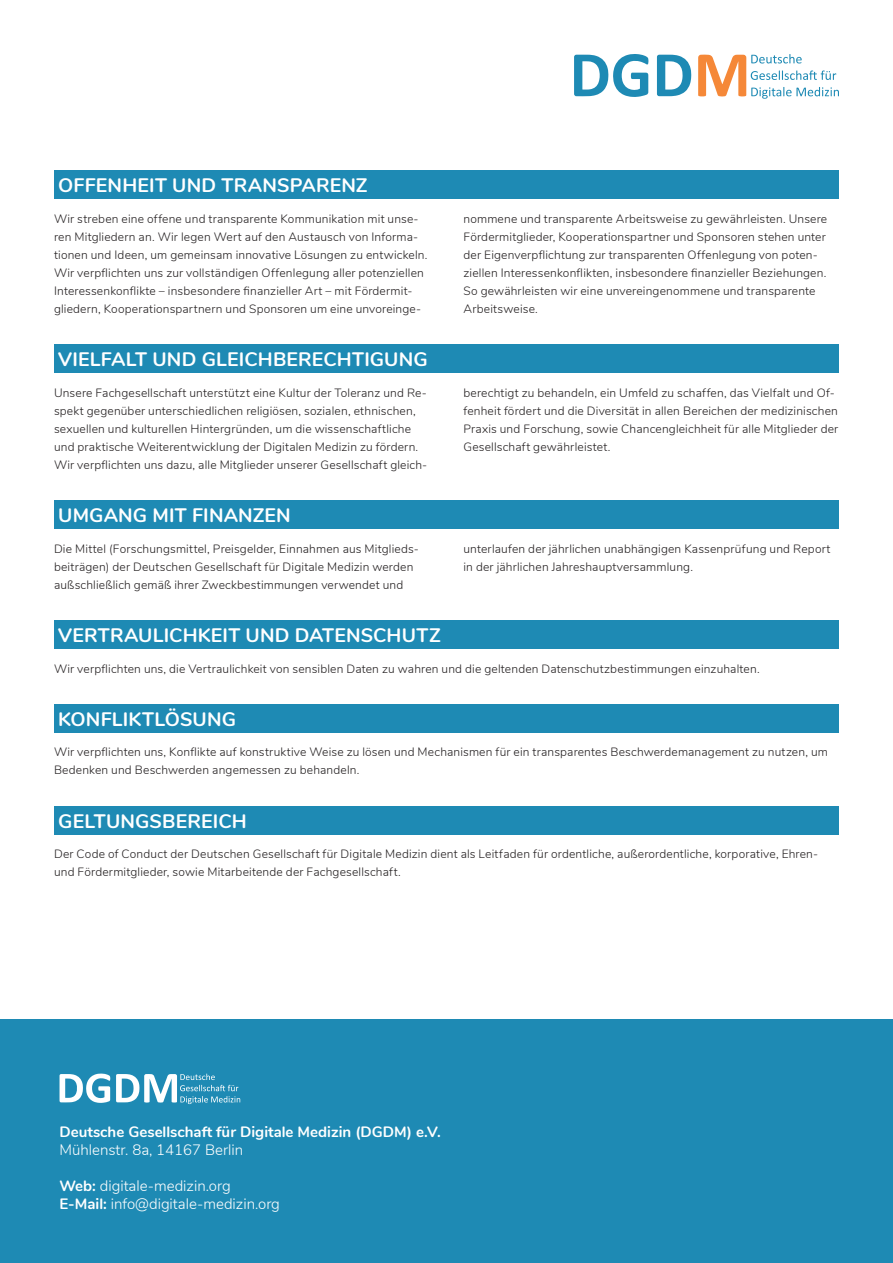
<style>
.page{position:relative;width:893px;height:1263px;background:#fff}
.page>*{position:absolute;margin:0;border:0;box-sizing:border-box;transform-origin:0 0}
.t1{font:700 19.5px "Nunito";letter-spacing:.01em;color:#fff}
.t2{font:300 15px/18px "Nunito";color:#fff}
.t3{font:700 15px "Nunito";color:#fff}
.t4{font:300 12px/18px "Nunito";letter-spacing:.015em;color:#231f20}
.s1{font-weight:700}
</style>
<div class="page">
<svg style="left:657px;top:55px;width:34px;height:41px"></svg>
<svg style="left:574px;top:54px;width:74px;height:43px"></svg>
<svg style="left:698px;top:54px;width:141px;height:45px"></svg>
<div style="left:54px;top:171px;width:785px;height:28px;background:#1e8ab4"></div>
<div style="left:54px;top:344px;width:785px;height:29px;background:#1e8ab4"></div>
<div style="left:54px;top:500px;width:785px;height:29px;background:#1e8ab4"></div>
<div style="left:54px;top:620px;width:785px;height:29px;background:#1e8ab4"></div>
<div style="left:54px;top:704px;width:785px;height:28px;background:#1e8ab4"></div>
<div style="left:54px;top:806px;width:785px;height:28px;background:#1e8ab4"></div>
<div style="left:0;top:1019px;width:893px;height:244px;background:#1e8ab4"></div>
<svg style="left:60px;top:1073px;width:50px;height:30px"></svg>
<svg style="left:116px;top:1073px;width:124px;height:31px"></svg>
<h1 class="t1" style="left:58px;top:171px;width:311px">OFFENHEIT UND TRANSPARENZ</h1>
<p class="t4" style="left:54px;top:209px;width:375px">Wir streben eine offene und transparente Kommunikation mit unse&shy;ren Mitgliedern an. Wir legen Wert auf den Austausch von Informa&shy;tionen und Ideen, um gemeinsam innovative Lösungen zu entwickeln.<br>Wir verpflichten uns zur vollständigen Offenlegung aller potenziellen Interessenkonflikte – insbesondere finanzieller Art – mit Fördermit&shy;gliedern, Kooperationspartnern und Sponsoren um eine unvoreinge-</p>
<p class="t4" style="left:463px;top:209px;width:365px">nommene und transparente Arbeitsweise zu gewährleisten. Unsere Fördermitglieder, Kooperationspartner und Sponsoren stehen unter der Eigenverpflichtung zur transparenten Offenlegung von poten&shy;ziellen Interessenkonflikten, insbesondere finanzieller Beziehungen.<br>So gewährleisten wir eine unvereingenommene und transparente Arbeitsweise.</p>
<h1 class="t1" style="left:58px;top:345px;width:371px">VIELFALT UND GLEICHBERECHTIGUNG</h1>
<p class="t4" style="left:54px;top:383px;width:375px">Unsere Fachgesellschaft unterstützt eine Kultur der Toleranz und Re&shy;spekt gegenüber unterschiedlichen religiösen, sozialen, ethnischen, sexuellen und kulturellen Hintergründen, um die wissenschaftliche und praktische Weiterentwicklung der Digitalen Medizin zu fördern.<br>Wir verpflichten uns dazu, alle Mitglieder unserer Gesellschaft gleich-</p>
<p class="t4" style="left:463px;top:383px;width:376px">berechtigt zu behandeln, ein Umfeld zu schaffen, das Vielfalt und Of&shy;fenheit fördert und die Diversität in allen Bereichen der medizinischen Praxis und Forschung, sowie Chancengleichheit für alle Mitglieder der Gesellschaft gewährleistet.</p>
<h1 class="t1" style="left:58px;top:501px;width:234px">UMGANG MIT FINANZEN</h1>
<p class="t4" style="left:54px;top:539px;width:366px">Die Mittel (Forschungsmittel, Preisgelder, Einnahmen aus Mitglieds&shy;beiträgen) der Deutschen Gesellschaft für Digitale Medizin werden außschließlich gemäß ihrer Zweckbestimmungen verwendet und</p>
<p class="t4" style="left:463px;top:539px;width:368px">unterlaufen der jährlichen unabhängigen Kassenprüfung und Report in der jährlichen Jahreshauptversammlung.</p>
<h1 class="t1" style="left:58px;top:621px;width:384px">VERTRAULICHKEIT UND DATENSCHUTZ</h1>
<p class="t4" style="left:54px;top:659px;width:707px">Wir verpflichten uns, die Vertraulichkeit von sensiblen Daten zu wahren und die geltenden Datenschutzbestimmungen einzuhalten.</p>
<h1 class="t1" style="left:58px;top:704px;width:179px">KONFLIKTLÖSUNG</h1>
<p class="t4" style="left:54px;top:743px;width:775px">Wir verpflichten uns, Konflikte auf konstruktive Weise zu lösen und Mechanismen für ein transparentes Beschwerdemanagement zu nutzen, um<br>Bedenken und Beschwerden angemessen zu behandeln.</p>
<h1 class="t1" style="left:58px;top:806px;width:190px">GELTUNGSBEREICH</h1>
<p class="t4" style="left:54px;top:844px;width:766px">Der Code of Conduct der Deutschen Gesellschaft für Digitale Medizin dient als Leitfaden für ordentliche, außerordentliche, korporative, Ehren&shy;und Fördermitglieder, sowie Mitarbeitende der Fachgesellschaft.</p>
<p class="t3" style="left:60px;top:1121px;width:383px">Deutsche Gesellschaft für Digitale Medizin (DGDM) e.V.</p>
<p class="t2" style="left:60px;top:1140px;width:185px">Mühlenstr. 8a, 14167 Berlin</p>
<p class="t2" style="left:60px;top:1176px;width:222px"><span class="s1">Web:</span> digitale-medizin.org<br><span class="s1">E-Mail:</span> info@digitale-medizin.org</p>
</div>
